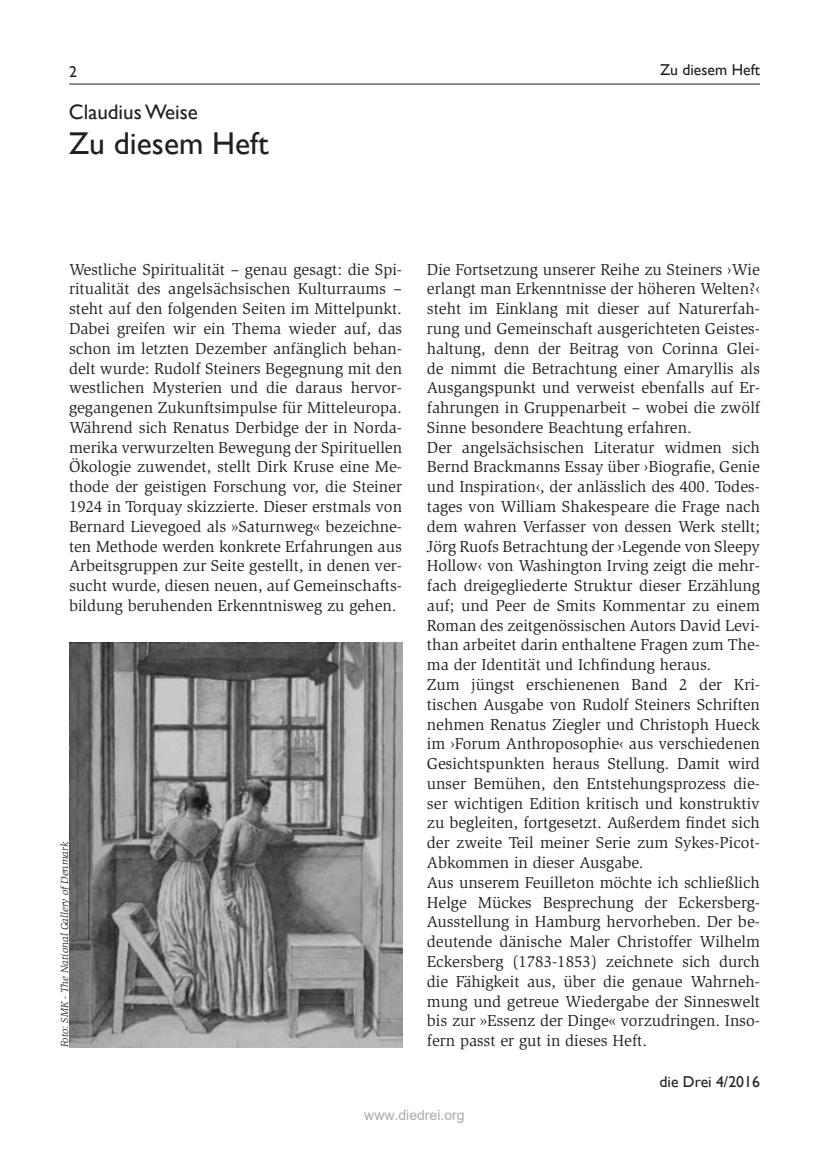
<style>
.page{position:relative;width:829px;height:1171px;background:#fff}
.page>*{position:absolute;margin:0;border:0;box-sizing:border-box;transform-origin:0 0}
.t1{font:31.5px "Gill Sans";color:#231f20}
.t2{font:21px "Gill Sans";color:#231f20}
.t3{font:16.28px/19.8px "Slimbach Std";color:#231f20;text-align:justify}
.t4{font:15.75px "Gill Sans";color:#231f20}
.t5{font:14px "Arial";color:#ababab}
.t6{font:italic 10.5px "Slimbach Std";color:#231f20}
</style>
<div class="page">
<hr style="left:69px;top:84px;width:690px;height:1px;background:#231f20">
<img style="left:69px;top:642px;width:334px;height:405px">
<p class="t4" style="left:69px;top:63px;width:9px">2</p>
<p class="t4" style="left:660px;top:61px;width:101px">Zu diesem Heft</p>
<p class="t2" style="left:69px;top:99px;width:130px">Claudius Weise</p>
<p class="t1" style="left:69px;top:125px;width:201px">Zu diesem Heft</p>
<p class="t3" style="left:69px;top:259px;width:334px">Westliche Spiritualität – genau gesagt: die Spi&shy;ritualität des angelsächsischen Kulturraums – steht auf den folgenden Seiten im Mittelpunkt.<br>Dabei greifen wir ein Thema wieder auf, das schon im letzten Dezember anfänglich behan&shy;delt wurde: Rudolf Steiners Begegnung mit den westlichen Mysterien und die daraus hervor&shy;gegangenen Zukunftsimpulse für Mitteleuropa.<br>Während sich Renatus Derbidge der in Norda&shy;merika verwurzelten Bewegung der Spirituellen Ökologie zuwendet, stellt Dirk Kruse eine Me&shy;thode der geistigen Forschung vor, die Steiner 1924 in Torquay skizzierte. Dieser erstmals von Bernard Lievegoed als »Saturnweg« bezeichne&shy;ten Methode werden konkrete Erfahrungen aus Arbeitsgruppen zur Seite gestellt, in denen ver&shy;sucht wurde, diesen neuen, auf Gemeinschafts&shy;bildung beruhenden Erkenntnisweg zu gehen.</p>
<p class="t3" style="left:427px;top:259px;width:334px;text-align:left">Die Fortsetzung unserer Reihe zu Steiners ›Wie erlangt man Erkenntnisse der höheren Welten?‹ steht im Einklang mit dieser auf Naturerfah&shy;rung und Gemeinschaft ausgerichteten Geistes&shy;haltung, denn der Beitrag von Corinna Glei&shy;de nimmt die Betrachtung einer Amaryllis als Ausgangspunkt und verweist ebenfalls auf Er&shy;fahrungen in Gruppenarbeit – wobei die zwölf Sinne besondere Beachtung erfahren.<br>Der angelsächsischen Literatur widmen sich Bernd Brackmanns Essay über ›Biografie, Genie und Inspiration‹, der anlässlich des 400. Todes&shy;tages von William Shakespeare die Frage nach dem wahren Verfasser von dessen Werk stellt; Jörg Ruofs Betrachtung der ›Legende von Sleepy Hollow‹ von Washington Irving zeigt die mehr&shy;fach dreigegliederte Struktur dieser Erzählung auf; und Peer de Smits Kommentar zu einem Roman des zeitgenössischen Autors David Levi&shy;than arbeitet darin enthaltene Fragen zum The&shy;ma der Identität und Ichfindung heraus.<br>Zum jüngst erschienenen Band 2 der Kri&shy;tischen Ausgabe von Rudolf Steiners Schriften nehmen Renatus Ziegler und Christoph Hueck im ›Forum Anthroposophie‹ aus verschiedenen Gesichtspunkten heraus Stellung. Damit wird unser Bemühen, den Entstehungsprozess die&shy;ser wichtigen Edition kritisch und konstruktiv zu begleiten, fortgesetzt. Außerdem findet sich der zweite Teil meiner Serie zum Sykes-Picot-Abkommen in dieser Ausgabe.<br>Aus unserem Feuilleton möchte ich schließlich Helge Mückes Besprechung der Eckersberg-Ausstellung in Hamburg hervorheben. Der be&shy;deutende dänische Maler Christoffer Wilhelm Eckersberg (1783-1853) zeichnete sich durch die Fähigkeit aus, über die genaue Wahrneh&shy;mung und getreue Wiedergabe der Sinneswelt bis zur »Essenz der Dinge« vorzudringen. Inso&shy;fern passt er gut in dieses Heft.</p>
<p class="t6" style="left:59px;top:1047px;width:207px;rotate:-90deg">Foto: SMK - The National Gallery of Denmark</p>
<p class="t5" style="left:364px;top:1106px;width:102px">www.diedrei.org</p>
<p class="t4" style="left:659px;top:1072px;width:102px">die Drei 4/2016</p>
</div>
